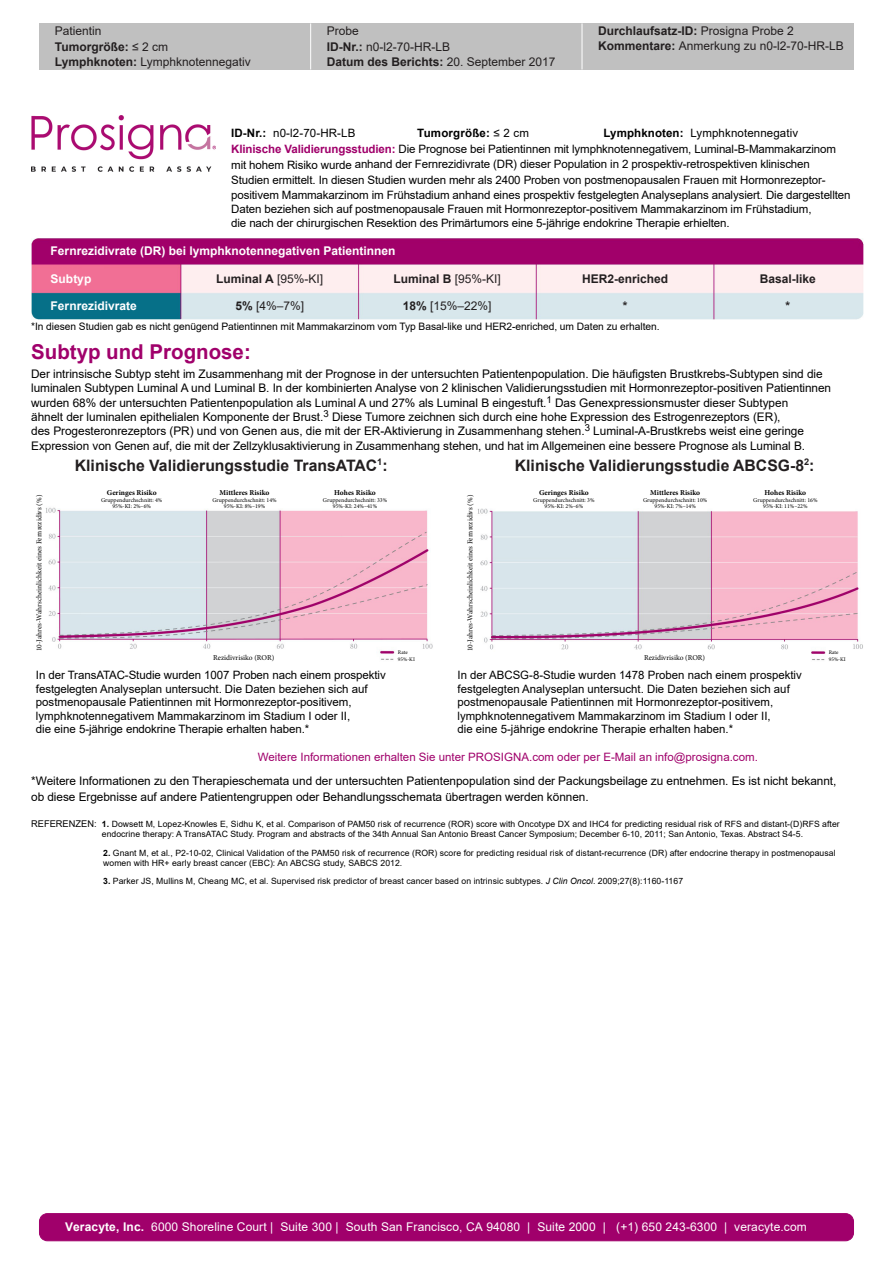
<style>
.page{position:relative;width:893px;height:1263px;background:#fff}
.page>*{position:absolute;margin:0;border:0;box-sizing:border-box;transform-origin:0 0}
.Paragraph_Style1{font:700 20.55px "Arial";color:#a0006b}
.Paragraph_Style1-2{font:700 15.75px "Arial";color:#231f20}
.Paragraph_Style1-3{font:12px/15.3px "Arial";color:#231f20}
.t1{font:12px "Arial";letter-spacing:.01em;color:#fff}
.Paragraph_Style1-4{font:700 12px "Arial";color:#fff}
.Paragraph_Style1-5{font:700 12px "Arial";color:#231f20}
.Paragraph_Style1-6{font:11.85px/14.2px "Arial";letter-spacing:-.005em;color:#000}
.Paragraph_Style1-7{font:11.55px/13.5px "Arial";letter-spacing:-.01em;color:#000}
.Paragraph_Style3{font:11.55px "Arial";color:#a0006b}
.Paragraph_Style1-8{font:11.55px "Arial";letter-spacing:.01em;color:#000}
.Paragraph_Style1-9{font:700 11.55px "Arial";letter-spacing:.015em;color:#000}
.Paragraph_Style1-10{font:10.2px "Arial";letter-spacing:-.005em;color:#000}
.Paragraph_Style1-11{font:8.7px/9.3px "Arial";letter-spacing:.005em;color:#000}
.Paragraph_Style6{font:8.7px/10.4px "Arial";letter-spacing:.005em;color:#000}
.Paragraph_Style5{font:8.7px "Arial";letter-spacing:.005em;color:#000}
.Paragraph_Style1-12{font:7.5px "Minion Pro";color:#000}
.Paragraph_Style1-13{font:700 7.5px "Minion Pro";color:#000}
.Paragraph_Style1-14{font:5.85px "Minion Pro";letter-spacing:-.005em;color:#000}
.Paragraph_Style1-15{font:5.55px "Minion Pro";color:#000}
.s1{font-weight:700}
.s2{font-weight:400}
.s3{font-weight:700;color:#a0006b}
.s4{font-size:9.3px}
.s5{font-style:italic}
</style>
<div class="page">
<div style="left:39px;top:1214px;width:814px;height:27px;background:#a0006b"></div>
<div style="left:39px;top:23px;width:271px;height:47px;background:#c0c0c0"></div>
<div style="left:310px;top:23px;width:272px;height:47px;background:#c0c0c0"></div>
<div style="left:582px;top:23px;width:271px;height:47px;background:#c0c0c0"></div>
<hr style="left:310px;top:23px;width:1px;height:47px;background:#fff">
<hr style="left:581px;top:23px;width:1px;height:47px;background:#fff">
<img style="left:31px;top:238px;width:832px;height:81px">
<img style="left:46px;top:507px;width:817px;height:154px">
<img style="left:31px;top:116px;width:184px;height:56px">
<p class="Paragraph_Style1-3" style="left:55px;top:23px;width:197px">Patientin<br><span class="s1">Tumorgröße:</span> ≤ 2 cm<br><span class="s1">Lymphknoten:</span> Lymphknotennegativ</p>
<p class="Paragraph_Style1-3" style="left:327px;top:23px;width:230px">Probe<br><span class="s1">ID-Nr.:</span> n0-l2-70-HR-LB<br><span class="s1">Datum des Berichts:</span> 20. September 2017</p>
<p class="Paragraph_Style1-3" style="left:598px;top:23px;width:247px"><span class="s1">Durchlaufsatz-ID:</span> Prosigna Probe 2<br><span class="s1">Kommentare:</span> Anmerkung zu n0-l2-70-HR-LB</p>
<p class="Paragraph_Style1-7" style="left:231px;top:126px;width:126px"><span class="s1">ID-Nr.:</span> n0-l2-70-HR-LB</p>
<p class="Paragraph_Style1-9" style="left:417px;top:125px;width:113px">Tumorgröße: <span class="s2">≤ 2 cm</span></p>
<p class="Paragraph_Style1-8" style="left:603px;top:125px;width:196px"><span class="s1">Lymphknoten:</span> Lymphknotennegativ</p>
<p class="Paragraph_Style1-7" style="left:231px;top:141px;width:606px;line-height:15px"><span class="s3">Klinische Validierungsstudien:</span> Die Prognose bei Patientinnen mit lymphknotennegativem, Luminal-B-Mammakarzinom mit hohem Risiko wurde anhand der Fernrezidivrate (DR) dieser Population in 2 prospektiv-retrospektiven klinischen</p>
<p class="Paragraph_Style1-7" style="left:231px;top:173px;width:621px;line-height:14.2px">Studien ermittelt. In diesen Studien wurden mehr als 2400 Proben von postmenopausalen Frauen mit Hormonrezeptor&shy;positivem Mammakarzinom im Frühstadium anhand eines prospektiv festgelegten Analyseplans analysiert. Die dargestellten Daten beziehen sich auf postmenopausale Frauen mit Hormonrezeptor-positivem Mammakarzinom im Frühstadium,<br>die nach der chirurgischen Resektion des Primärtumors eine 5-jährige endokrine Therapie erhielten.</p>
<p class="Paragraph_Style1-4" style="left:51px;top:242px;width:346px">Fernrezidivrate (DR) bei lymphknotennegativen Patientinnen</p>
<p class="Paragraph_Style1-4" style="left:51px;top:270px;width:42px">Subtyp</p>
<p class="Paragraph_Style1-4" style="left:51px;top:298px;width:88px">Fernrezidivrate</p>
<p class="Paragraph_Style1-5" style="left:216px;top:270px;width:108px">Luminal A <span class="s2">[95%-KI]</span></p>
<p class="Paragraph_Style1-3" style="left:235px;top:298px;width:70px"><span class="s1">5%</span> [4%–7%]</p>
<p class="Paragraph_Style1-5" style="left:393px;top:270px;width:109px">Luminal B <span class="s2">[95%-KI]</span></p>
<p class="Paragraph_Style1-3" style="left:403px;top:298px;width:90px"><span class="s1">18%</span> [15%–22%]</p>
<p class="Paragraph_Style1-5" style="left:582px;top:270px;width:88px">HER2-enriched</p>
<p class="Paragraph_Style1-5" style="left:623px;top:297px;width:6px">*</p>
<p class="Paragraph_Style1-10" style="left:31px;top:319px;width:630px">*In diesen Studien gab es nicht genügend Patientinnen mit Mammakarzinom vom Typ Basal-like und HER2-enriched, um Daten zu erhalten.</p>
<p class="Paragraph_Style1-5" style="left:759px;top:270px;width:58px">Basal-like</p>
<p class="Paragraph_Style1-5" style="left:785px;top:297px;width:6px">*</p>
<p class="Paragraph_Style1" style="left:31px;top:338px;width:221px">Subtyp und Prognose:</p>
<p class="Paragraph_Style1-6" style="left:31px;top:367px;width:801px">Der intrinsische Subtyp steht im Zusammenhang mit der Prognose in der untersuchten Patientenpopulation. Die häufigsten Brustkrebs-Subtypen sind die luminalen Subtypen Luminal A und Luminal B. In der kombinierten Analyse von 2 klinischen Validierungsstudien mit Hormonrezeptor-positiven Patientinnen wurden 68% der untersuchten Patientenpopulation als Luminal A und 27% als Luminal B eingestuft.<sup>1</sup> Das Genexpressionsmuster dieser Subtypen<br>ähnelt der luminalen epithelialen Komponente der Brust.<sup>3</sup> Diese Tumore zeichnen sich durch eine hohe Expression des Estrogenrezeptors (ER),<br>des Progesteronrezeptors (PR) und von Genen aus, die mit der ER-Aktivierung in Zusammenhang stehen.<sup>3</sup> Luminal-A-Brustkrebs weist eine geringe Expression von Genen auf, die mit der Zellzyklusaktivierung in Zusammenhang stehen, und hat im Allgemeinen eine bessere Prognose als Luminal B.</p>
<p class="Paragraph_Style1-12" style="left:34px;top:651px;width:158px;rotate:-90deg">10-Jahres-Wahrscheinlichkeit eines Fernrezidivs (%)</p>
<p class="Paragraph_Style1-2" style="left:75px;top:454px;width:314px">Klinische Validierungsstudie TransATAC<sup>1</sup>:</p>
<p class="Paragraph_Style1-2" style="left:515px;top:454px;width:301px">Klinische Validierungsstudie ABCSG-8<sup>2</sup>:</p>
<p class="Paragraph_Style1-13" style="left:650px;top:487px;width:51px">Mittleres Risiko</p>
<p class="Paragraph_Style1-14" style="left:643px;top:496px;width:66px">Gruppendurchschnitt: 10%</p>
<p class="Paragraph_Style1-14" style="left:654px;top:502px;width:43px">95%-KI: 7%–14%</p>
<p class="Paragraph_Style1-13" style="left:107px;top:487px;width:51px">Geringes Risiko</p>
<p class="Paragraph_Style1-14" style="left:101px;top:496px;width:63px">Gruppendurchschnitt: 4%</p>
<p class="Paragraph_Style1-14" style="left:112px;top:502px;width:40px">95%-KI: 2%–6%</p>
<p class="Paragraph_Style1-13" style="left:219px;top:487px;width:51px">Mittleres Risiko</p>
<p class="Paragraph_Style1-14" style="left:212px;top:496px;width:66px">Gruppendurchschnitt: 14%</p>
<p class="Paragraph_Style1-14" style="left:224px;top:502px;width:43px">95%-KI: 8%–19%</p>
<p class="Paragraph_Style1-13" style="left:334px;top:487px;width:43px">Hohes Risiko</p>
<p class="Paragraph_Style1-14" style="left:323px;top:496px;width:66px">Gruppendurchschnitt: 33%</p>
<p class="Paragraph_Style1-14" style="left:333px;top:502px;width:46px">95%-KI: 24%–41%</p>
<p class="Paragraph_Style1-13" style="left:539px;top:487px;width:51px">Geringes Risiko</p>
<p class="Paragraph_Style1-14" style="left:533px;top:496px;width:63px">Gruppendurchschnitt: 3%</p>
<p class="Paragraph_Style1-14" style="left:544px;top:502px;width:40px">95%-KI: 2%–6%</p>
<p class="Paragraph_Style1-13" style="left:764px;top:487px;width:43px">Hohes Risiko</p>
<p class="Paragraph_Style1-14" style="left:753px;top:496px;width:66px">Gruppendurchschnitt: 16%</p>
<p class="Paragraph_Style1-14" style="left:763px;top:502px;width:46px">95%-KI: 11%–22%</p>
<p class="Paragraph_Style1-12" style="left:465px;top:651px;width:158px;rotate:-90deg">10-Jahres-Wahrscheinlichkeit eines Fernrezidivs (%)</p>
<p class="Paragraph_Style1-15" style="left:398px;top:649px;width:11px">Rate</p>
<p class="Paragraph_Style1-15" style="left:398px;top:655px;width:19px">95%-KI</p>
<p class="Paragraph_Style1-12" style="left:213px;top:653px;width:63px">Rezidivrisiko (ROR)</p>
<p class="Paragraph_Style1-12" style="left:644px;top:653px;width:63px">Rezidivrisiko (ROR)</p>
<p class="Paragraph_Style1-7" style="left:36px;top:668px;width:351px">In der TransATAC-Studie wurden 1007 Proben nach einem prospektiv festgelegten Analyseplan untersucht. Die Daten beziehen sich auf postmenopausale Patientinnen mit Hormonrezeptor-positivem, lymphknotennegativem Mammakarzinom im Stadium I oder II,<br>die eine 5-jährige endokrine Therapie erhalten haben.*</p>
<p class="Paragraph_Style1-7" style="left:457px;top:668px;width:346px">In der ABCSG-8-Studie wurden 1478 Proben nach einem prospektiv festgelegten Analyseplan untersucht. Die Daten beziehen sich auf postmenopausale Patientinnen mit Hormonrezeptor-positivem, lymphknotennegativem Mammakarzinom im Stadium I oder II,<br>die eine 5-jährige endokrine Therapie erhalten haben.*</p>
<p class="Paragraph_Style1-15" style="left:828px;top:649px;width:11px">Rate</p>
<p class="Paragraph_Style1-15" style="left:828px;top:655px;width:19px">95%-KI</p>
<p class="Paragraph_Style3" style="left:258px;top:749px;width:501px">Weitere Informationen erhalten Sie unter PROSIGNA.com oder per E-Mail an info@prosigna.com.</p>
<p class="Paragraph_Style1-6" style="left:31px;top:772px;width:806px;line-height:16.5px">*Weitere Informationen zu den Therapieschemata und der untersuchten Patientenpopulation sind der Packungsbeilage zu entnehmen. Es ist nicht bekannt, ob diese Ergebnisse auf andere Patientengruppen oder Behandlungsschemata übertragen werden können.</p>
<p class="Paragraph_Style1-11" style="left:102px;top:819px;width:739px;text-indent:-71px"><span class="s4">REFERENZEN:</span> <span class="s1">1.</span> Dowsett M, Lopez-Knowles E, Sidhu K, et al. Comparison of PAM50 risk of recurrence (ROR) score with Oncotype DX and IHC4 for predicting residual risk of RFS and distant-(D)RFS after endocrine therapy: A TransATAC Study. Program and abstracts of the 34th Annual San Antonio Breast Cancer Symposium; December 6-10, 2011; San Antonio, Texas. Abstract S4-5.</p>
<p class="Paragraph_Style6" style="left:103px;top:848px;width:734px"><span class="s1">2.</span> Gnant M, et al., P2-10-02, Clinical Validation of the PAM50 risk of recurrence (ROR) score for predicting residual risk of distant-recurrence (DR) after endocrine therapy in postmenopausal women with HR+ early breast cancer (EBC): An ABCSG study, SABCS 2012.</p>
<p class="Paragraph_Style5" style="left:103px;top:875px;width:581px"><span class="s1">3.</span> Parker JS, Mullins M, Cheang MC, et al. Supervised risk predictor of breast cancer based on intrinsic subtypes. <span class="s5">J Clin Oncol</span>. 2009;27(8):1160-1167</p>
<p class="t1" style="left:65px;top:1218px;width:743px"><span class="s1">Veracyte, Inc.</span> 6000 Shoreline Court | Suite 300 | South San Francisco, CA 94080 | Suite 2000 | (+1) 650 243-6300 | veracyte.com</p>
</div>
